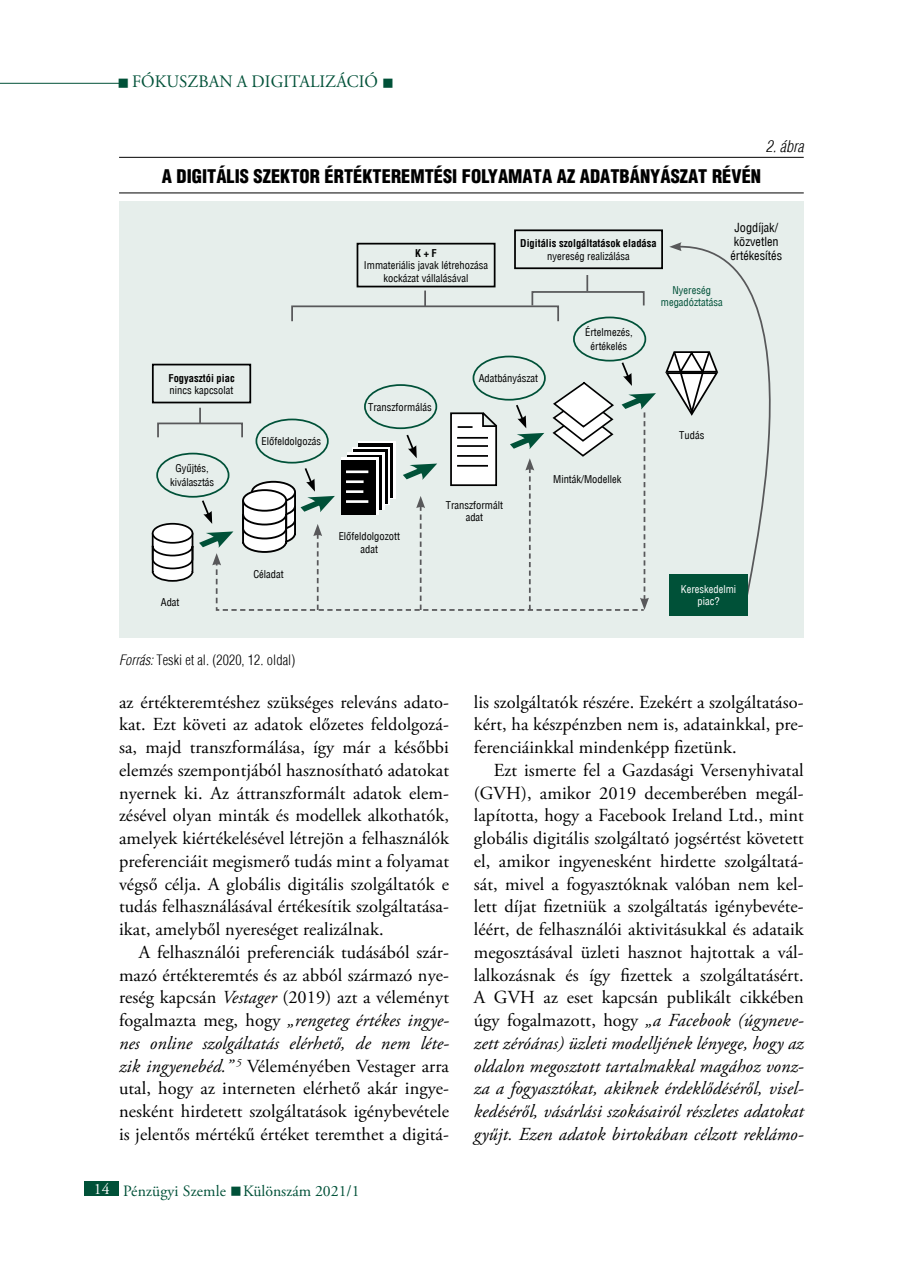
<style>
.page{position:relative;width:903px;height:1275px;background:#fff}
.page>*{position:absolute;margin:0;border:0;box-sizing:border-box;transform-origin:0 0}
.t1{font:18.38px/22.8px "Adobe Garamond Pro";letter-spacing:-.015em;color:#000;text-align:justify}
.t2{font:900 condensed 18.38px "H Helvetica";color:#000}
.t3{font:17.5px "Adobe Garamond Pro";letter-spacing:.145em;color:#005138}
.t4{font:15.75px "Adobe Garamond Pro";color:#005138}
.t5{font:italic 300 condensed 15.75px "H Helvetica";color:#000}
.t6{font:300 condensed 14px "H Helvetica";letter-spacing:.005em;color:#000}
.t7{font:condensed 12.25px/14px "H Helvetica";color:#000;text-align:center}
.t8{font:condensed 10.5px/12.2px "H Helvetica";color:#000;text-align:center}
.t9{font:700 condensed 10.5px "H Helvetica";color:#000}
.t10{font:condensed 10.5px/12.2px "H Helvetica";color:#005138;text-align:center}
.t11{font:condensed 10.5px/12.2px "H Helvetica";color:#fff;text-align:center}
.s1{font-style:italic}
.s2{color:#fff}
</style>
<div class="page">
<hr style="left:0;top:83px;width:119px;height:1px;background:#005138">
<div style="left:84px;top:1181px;width:35px;height:15px;background:#005138"></div>
<hr style="left:119px;top:157px;width:685px;height:1px;background:#000">
<hr style="left:119px;top:192px;width:685px;height:1px;background:#000">
<div style="left:119px;top:201px;width:685px;height:437px;background:#e6eeeb"></div>
<div style="left:357px;top:243px;width:138px;height:44px;border:2px solid #000"></div>
<div style="left:514px;top:229px;width:149px;height:40px;border:2px solid #000"></div>
<div style="left:573px;top:317px;width:73px;height:45px;border:2px solid #005138;border-radius:50%"></div>
<svg style="left:682px;top:245px;width:89px;height:350px"></svg>
<svg style="left:669px;top:242px;width:13px;height:9px"></svg>
<div style="left:531px;top:291px;width:114px;height:15px;border:2px solid #58585a"></div>
<svg style="left:586px;top:275px;width:2px;height:16px"></svg>
<div style="left:291px;top:305px;width:268px;height:17px;border:2px solid #58585a"></div>
<svg style="left:424px;top:291px;width:2px;height:16px"></svg>
<div style="left:669px;top:574px;width:79px;height:41px;background:#005138"></div>
<svg style="left:151px;top:349px;width:569px;height:262px"></svg>
<p class="t3" style="left:118px;top:71px;width:278px">■ fókuszban a Digitalizáció ■</p>
<p class="t5" style="left:766px;top:137px;width:40px">2. ábra</p>
<p class="t2" style="left:162px;top:164px;width:601px">A DIGITÁLIS SZEKTOR ÉRTÉKTEREMTÉSI FOLYAMATA AZ ADATBÁNYÁSZAT RÉVÉN</p>
<p class="t9" style="left:168px;top:371px;width:68px">Fogyasztói piac</p>
<p class="t8" style="left:170px;top:384px;width:65px">nincs kapcsolat</p>
<p class="t8" style="left:170px;top:461px;width:46px;line-height:14px">Gyűjtés, kiválasztás</p>
<p class="t8" style="left:161px;top:596px;width:20px">Adat</p>
<p class="t8" style="left:262px;top:435px;width:61px">Előfeldolgozás</p>
<p class="t8" style="left:253px;top:568px;width:32px">Céladat</p>
<p class="t9" style="left:415px;top:247px;width:23px">K + F</p>
<p class="t8" style="left:364px;top:259px;width:126px">Immateriális javak létrehozása kockázat vállalásával</p>
<p class="t9" style="left:520px;top:237px;width:138px">Digitális szolgáltatások eladása</p>
<p class="t8" style="left:547px;top:249px;width:84px">nyereség realizálása</p>
<p class="t7" style="left:730px;top:220px;width:53px">Jogdíjak/ közvetlen értékesítés</p>
<p class="t8" style="left:585px;top:325px;width:49px;line-height:14px">Értelmezés, értékelés</p>
<p class="t10" style="left:661px;top:284px;width:63px">Nyereség megadóztatása</p>
<p class="t8" style="left:368px;top:401px;width:65px">Transzformálás</p>
<p class="t8" style="left:479px;top:372px;width:61px">Adatbányászat</p>
<p class="t8" style="left:679px;top:429px;width:27px">Tudás</p>
<p class="t8" style="left:339px;top:530px;width:63px">Előfeldolgozott adat</p>
<p class="t8" style="left:446px;top:498px;width:59px">Transzformált adat</p>
<p class="t8" style="left:553px;top:473px;width:70px">Minták/Modellek</p>
<p class="t11" style="left:681px;top:583px;width:57px">Kereskedelmi piac?</p>
<p class="t6" style="left:119px;top:652px;width:178px"><span class="s1">Forrás:</span> Teski et al. (2020, 12. oldal)</p>
<p class="t1" style="left:119px;top:691px;width:332px">az értékteremtéshez szükséges releváns adato&shy;kat. Ezt követi az adatok előzetes feldolgozá&shy;sa, majd transzformálása, így már a későbbi elemzés szempontjából hasznosítható adatokat nyernek ki. Az áttranszformált adatok elem&shy;zésével olyan minták és modellek alkothatók, amelyek kiértékelésével létrejön a felhasználók preferenciáit megismerő tudás mint a folyamat végső célja. A globális digitális szolgáltatók e tudás felhasználásával értékesítik szolgáltatása&shy;ikat, amelyből nyereséget realizálnak.</p>
<p class="t1" style="left:119px;top:941px;width:332px;text-indent:20px">A felhasználói preferenciák tudásából szár&shy;mazó értékteremtés és az abból származó nye&shy;reség kapcsán <span class="s1">Vestager</span> (2019) azt a véleményt fogalmazta meg, hogy <span class="s1">„rengeteg értékes ingye&shy;nes online szolgáltatás elérhető, de nem léte&shy;zik ingyenebéd.”</span> <sup>5</sup> Véleményében Vestager arra utal, hogy az interneten elérhető akár ingye&shy;nesként hirdetett szolgáltatások igénybevétele is jelentős mértékű értéket teremthet a digitá-</p>
<p class="t4" style="left:94px;top:1181px;width:267px"><span class="s2">14</span> Pénzügyi Szemle ■Különszám 2021/1</p>
<p class="t1" style="left:474px;top:691px;width:331px">lis szolgáltatók részére. Ezekért a szolgáltatáso&shy;kért, ha készpénzben nem is, adatainkkal, pre&shy;ferenciáinkkal mindenképp fizetünk.</p>
<p class="t1" style="left:474px;top:759px;width:332px;text-indent:20px">Ezt ismerte fel a Gazdasági Versenyhivatal (GVH), amikor 2019 decemberében megál&shy;lapította, hogy a Facebook Ireland Ltd., mint globális digitális szolgáltató jogsértést követett el, amikor ingyenesként hirdette szolgáltatá&shy;sát, mivel a fogyasztóknak valóban nem kel&shy;lett díjat fizetniük a szolgáltatás igénybevéte&shy;léért, de felhasználói aktivitásukkal és adataik megosztásával üzleti hasznot hajtottak a vál&shy;lalkozásnak és így fizettek a szolgáltatásért.<br>A GVH az eset kapcsán publikált cikkében úgy fogalmazott, hogy <span class="s1">„a Facebook (úgyneve&shy;zett zéróáras) üzleti modelljének lényege, hogy az oldalon megosztott tartalmakkal magához vonz&shy;za a fogyasztókat, akiknek érdeklődéséről, visel&shy;kedéséről, vásárlási szokásairól részletes adatokat gyűjt. Ezen adatok birtokában célzott reklámo-</span></p>
</div>
